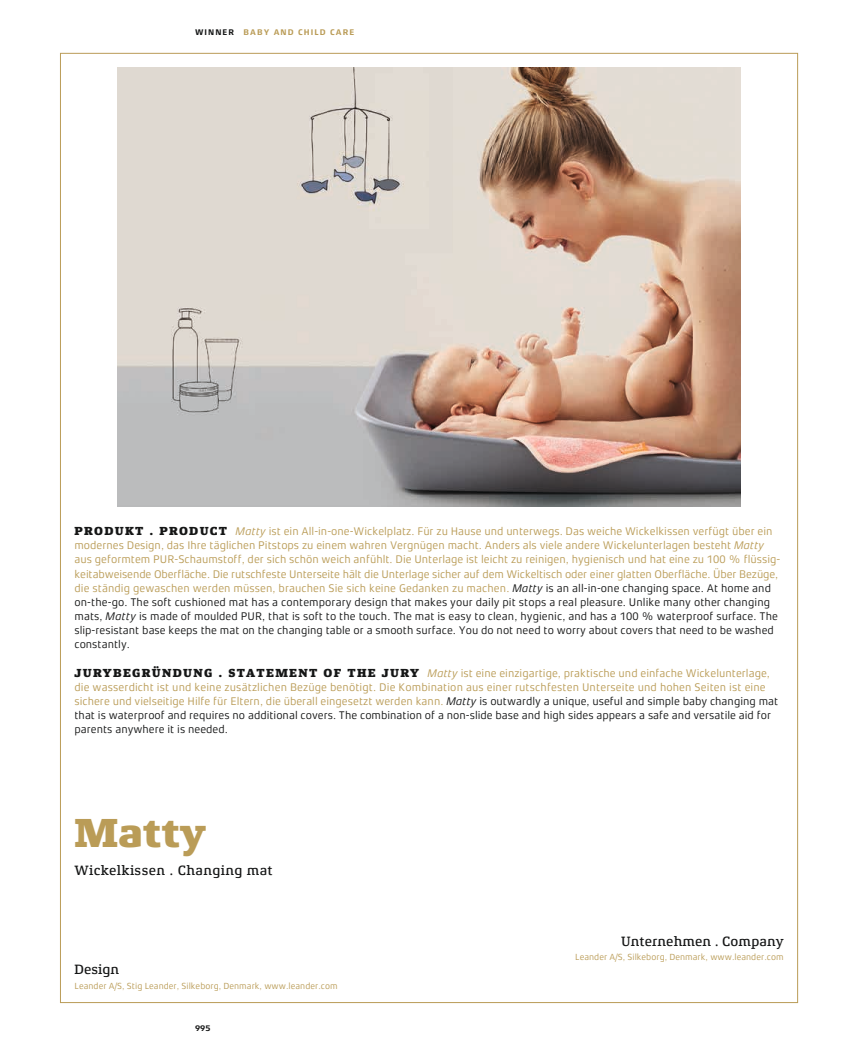
<style>
.page{position:relative;width:851px;height:1063px;background:#fff}
.page>*{position:absolute;margin:0;border:0;box-sizing:border-box;transform-origin:0 0}
.t1{font:800 41.25px "Xenois Slab Pro";color:#ba9c57}
.t2{font:500 13.75px "Xenois Slab Pro";color:#151616}
.t3{font:500 13.75px "Xenois Slab Pro";letter-spacing:.025em;color:#151616}
.t4{font:11.25px/14.1px "Xenois Sans Pro";color:#ba9c57}
.t5{font:9px "Xenois Sans Pro";color:#ba9c57}
.t6{font:700 8.38px "Xenois Sans Pro";letter-spacing:.125em;color:#ba9c57}
.t7{font:700 8.38px "Xenois Sans Pro";color:#151616}
.s1{color:#151616}
.s2{font-family:"Xenois Slab Pro";font-weight:800;font-size:11.88px;color:#151616}
.s3{font-style:italic}
.s4{font-style:italic;color:#151616}
</style>
<div class="page">
<img style="left:117px;top:67px;width:623px;height:440px">
<p class="t6" style="left:195px;top:27px;width:161px"><span class="s1">WINNER</span> BABY AND CHILD CARE</p>
<p class="t4" style="left:74px;top:524px;width:707px"><span class="s2">PRODUKT . PRODUCT</span> <span class="s3">Matty</span> ist ein All-in-one-Wickelplatz. Für zu Hause und unterwegs. Das weiche Wickelkissen verfügt über ein modernes Design, das Ihre täglichen Pitstops zu einem wahren Vergnügen macht. Anders als viele andere Wickelunterlagen besteht <span class="s3">Matty </span>aus geformtem PUR-Schaumstoff, der sich schön weich anfühlt. Die Unterlage ist leicht zu reinigen, hygienisch und hat eine zu 100 % flüssig&shy;keitabweisende Oberfläche. Die rutschfeste Unterseite hält die Unterlage sicher auf dem Wickeltisch oder einer glatten Oberfläche. Über Bezüge, die ständig gewaschen werden müssen, brauchen Sie sich keine Gedanken zu machen. <span class="s4">Matty</span> <span class="s1">is an all-in-one changing space. At home and on-the-go. The soft cushioned mat has a contemporary design that makes your daily pit stops a real pleasure. Unlike many other changing mats,</span> <span class="s4">Matty</span> <span class="s1">is made of moulded PUR, that is soft to the touch. The mat is easy to clean, hygienic, and has a 100 % waterproof surface. The slip-resistant base keeps the mat on the changing table or a smooth surface. You do not need to worry about covers that need to be washed constantly.</span></p>
<p class="t4" style="left:74px;top:666px;width:705px"><span class="s2">JURYBEGRÜNDUNG . STATEMENT OF THE JURY</span> <span class="s3">Matty</span> ist eine einzigartige, praktische und einfache Wickelunterlage, die wasserdicht ist und keine zusätzlichen Bezüge benötigt. Die Kombination aus einer rutschfesten Unterseite und hohen Seiten ist eine sichere und vielseitige Hilfe für Eltern, die überall eingesetzt werden kann. <span class="s4">Matty</span> <span class="s1">is outwardly a unique, useful and simple baby changing mat that is waterproof and requires no additional covers. The combination of a non-slide base and high sides appears a safe and versatile aid for parents anywhere it is needed.</span></p>
<h1 class="t1" style="left:74px;top:809px;width:133px">Matty</h1>
<p class="t3" style="left:74px;top:863px;width:200px">Wickelkissen . Changing mat</p>
<p class="t2" style="left:74px;top:962px;width:46px">Design</p>
<p class="t5" style="left:74px;top:980px;width:264px">Leander A/S, Stig Leander, Silkeborg, Denmark, www.leander.com</p>
<p class="t7" style="left:195px;top:1024px;width:17px">995</p>
<p class="t2" style="left:621px;top:934px;width:164px">Unternehmen . Company</p>
<p class="t5" style="left:575px;top:952px;width:210px">Leander A/S, Silkeborg, Denmark, www.leander.com</p>
</div>
